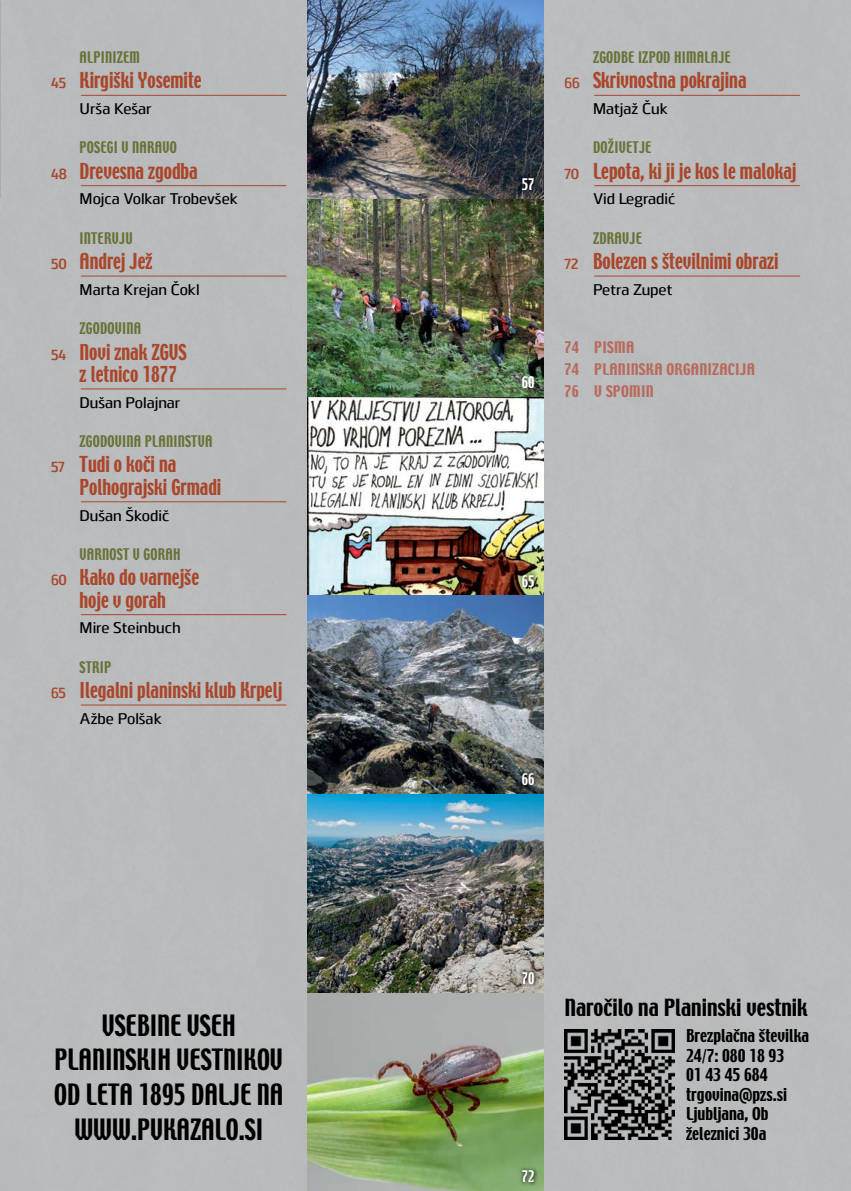
<style>
.page{position:relative;width:851px;height:1191px;background:#fff}
.page>*{position:absolute;margin:0;border:0;box-sizing:border-box;transform-origin:0 0}
.KAZALO_tema{font:26.1px/34.8px "Techno";color:#000;text-align:center;scale:.9 1}
.A_mednaslov{font:21px "Techno";color:#000}
.t1{font:19.5px/22.5px "Techno";color:#aa462a;scale:.9 1}
.t2{font:15.75px/19.5px "Techno";color:#000}
.t3{font:500 15.45px "Juhl";color:#000}
.t4{font:14.25px "Techno";letter-spacing:.02em;color:#687237;scale:.9 1}
.KAZALO_novice{font:14.25px "Techno";letter-spacing:.02em;color:#b86a5d}
.KAZALO_tema-2{font:14.25px "Techno";letter-spacing:.02em;color:#fff;scale:.9 1}
.s1{font-family:"Juhl";font-weight:700;font-size:15px}
</style>
<div class="page">
<div style="left:0;top:0;width:850px;height:1191px;background:#bcbec0"></div>
<img style="left:308px;top:198px;width:235px;height:199px">
<img style="left:308px;top:992px;width:235px;height:199px">
<hr style="left:81px;top:95px;width:205px;height:1px;background:#aa462a">
<hr style="left:81px;top:185px;width:205px;height:1px;background:#aa462a">
<hr style="left:81px;top:275px;width:205px;height:1px;background:#aa462a">
<hr style="left:81px;top:388px;width:205px;height:1px;background:#aa462a">
<hr style="left:81px;top:501px;width:205px;height:1px;background:#aa462a">
<hr style="left:81px;top:614px;width:205px;height:1px;background:#aa462a">
<hr style="left:81px;top:704px;width:205px;height:1px;background:#aa462a">
<hr style="left:594px;top:95px;width:205px;height:1px;background:#aa462a">
<hr style="left:594px;top:185px;width:205px;height:1px;background:#aa462a">
<hr style="left:594px;top:275px;width:205px;height:1px;background:#aa462a">
<img style="left:308px;top:0;width:235px;height:198px">
<img style="left:0;top:0;width:1px;height:198px">
<img style="left:308px;top:397px;width:235px;height:198px">
<img style="left:308px;top:595px;width:235px;height:199px">
<img style="left:308px;top:794px;width:235px;height:198px">
<img style="left:564px;top:1029px;width:110px;height:111px">
<svg style="left:518px;top:173px;width:20px;height:21px"></svg>
<svg style="left:518px;top:570px;width:20px;height:20px"></svg>
<svg style="left:518px;top:1165px;width:20px;height:21px"></svg>
<svg style="left:518px;top:769px;width:20px;height:20px"></svg>
<svg style="left:518px;top:967px;width:20px;height:20px"></svg>
<p class="t4" style="left:80px;top:47px;width:69px">ALPINIZEM</p>
<p class="t1" style="left:51px;top:70px;width:169px"><span class="s1">45</span> Kirgiški Yosemite</p>
<p class="t3" style="left:80px;top:97px;width:74px">Urša Kešar</p>
<p class="t4" style="left:80px;top:138px;width:110px">POSEGI V NARAVO</p>
<p class="t1" style="left:51px;top:161px;width:164px"><span class="s1">48</span> Drevesna zgodba</p>
<p class="t3" style="left:80px;top:188px;width:160px">Mojca Volkar Trobevšek</p>
<p class="t4" style="left:80px;top:228px;width:60px">INTERVJU</p>
<p class="t1" style="left:51px;top:251px;width:114px"><span class="s1">50</span> Andrej Jež</p>
<p class="t3" style="left:80px;top:278px;width:122px">Marta Krejan Čokl</p>
<p class="t4" style="left:80px;top:318px;width:70px">ZGODOVINA</p>
<p class="t1" style="left:80px;top:341px;width:121px;text-indent:-28px"><span class="s1">54</span> Novi znak ZGVS z letnico 1877</p>
<p class="t3" style="left:80px;top:391px;width:102px">Dušan Polajnar</p>
<p class="t4" style="left:80px;top:431px;width:149px">ZGODOVINA PLANINSTVA</p>
<p class="t1" style="left:80px;top:454px;width:159px;text-indent:-28px"><span class="s1">57</span> Tudi o koči na<br>Polhograjski Grmadi</p>
<p class="t3" style="left:80px;top:504px;width:91px">Dušan Škodič</p>
<p class="t4" style="left:80px;top:544px;width:114px">VARNOST V GORAH</p>
<p class="t1" style="left:51px;top:567px;width:166px;text-align:center"><span class="s1">60</span> Kako do varnejše hoje v gorah</p>
<p class="t3" style="left:80px;top:616px;width:103px">Mire Steinbuch</p>
<p class="t4" style="left:80px;top:657px;width:37px">STRIP</p>
<p class="t1" style="left:51px;top:680px;width:258px"><span class="s1">65</span> Ilegalni planinski klub Krpelj</p>
<p class="t3" style="left:80px;top:707px;width:84px">Ažbe Polšak</p>
<p class="KAZALO_tema" style="left:54px;top:1009px;width:256px">VSEBINE VSEH<br>PLANINSKIH VESTNIKOV<br>OD LETA 1895 DALJE NA<br>WWW.PVKAZALO.SI</p>
<p class="KAZALO_tema-2" style="left:521px;top:175px;width:16px">57</p>
<p class="KAZALO_tema-2" style="left:521px;top:373px;width:16px">60</p>
<p class="t4" style="left:593px;top:47px;width:154px">ZGODBE IZPOD HIMALAJE</p>
<p class="t1" style="left:564px;top:70px;width:204px"><span class="s1">66</span> Skrivnostna pokrajina</p>
<p class="t3" style="left:593px;top:97px;width:76px">Matjaž Čuk</p>
<p class="t4" style="left:593px;top:138px;width:66px">DOŽIVETJE</p>
<p class="t1" style="left:564px;top:161px;width:259px"><span class="s1">70</span> Lepota, ki ji je kos le malokaj</p>
<p class="t3" style="left:593px;top:188px;width:84px">Vid Legradić</p>
<p class="t4" style="left:593px;top:228px;width:56px">ZDRAVJE</p>
<p class="t1" style="left:564px;top:251px;width:239px"><span class="s1">72</span> Bolezen s številnimi obrazi</p>
<p class="t3" style="left:593px;top:278px;width:81px">Petra Zupet</p>
<p class="KAZALO_novice" style="left:564px;top:337px;width:71px">74 PISMA</p>
<p class="KAZALO_novice" style="left:564px;top:359px;width:192px">74 PLANINSKA ORGANIZACIJA</p>
<p class="KAZALO_novice" style="left:564px;top:381px;width:91px">76 V SPOMIN</p>
<p class="KAZALO_tema-2" style="left:521px;top:571px;width:16px">65</p>
<p class="KAZALO_tema-2" style="left:521px;top:770px;width:16px">66</p>
<p class="KAZALO_tema-2" style="left:521px;top:968px;width:16px">70</p>
<p class="KAZALO_tema-2" style="left:521px;top:1167px;width:16px">72</p>
<p class="A_mednaslov" style="left:564px;top:993px;width:244px">Naročilo na Planinski vestnik</p>
<p class="t2" style="left:686px;top:1027px;width:124px">Brezplačna številka<br>24/7: 080 18 93<br>01 43 45 684 trgovina@pzs.si<br>Ljubljana, Ob železnici 30a</p>
</div>
